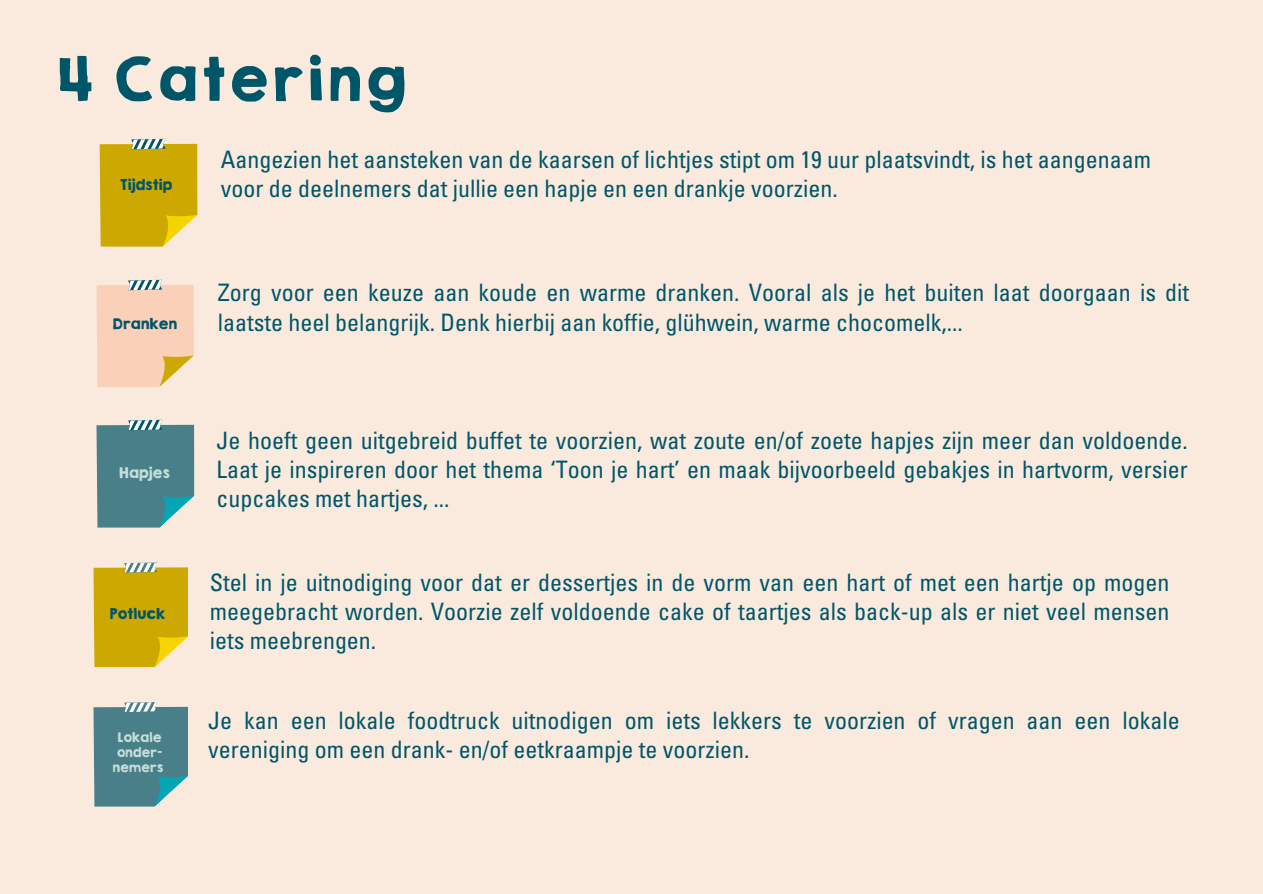
<style>
.page{position:relative;width:1263px;height:894px;background:#fff}
.page>*{position:absolute;margin:0;border:0;box-sizing:border-box;transform-origin:0 0}
.t1{font:54px "KGHAPPY Solid";color:#005669}
.t2{font:condensed 24px/29.2px "Univers LT Std";color:#005669}
.t3{font:13.5px "KGHAPPY Solid";letter-spacing:-.07em;color:#005669}
.t4{font:13.5px "KGHAPPY Solid";letter-spacing:-.07em;color:#c4ded9}
.t5{font:12px/15px "KGHAPPY Solid";letter-spacing:-.07em;color:#c4ded9;text-align:center}
</style>
<div class="page">
<div style="left:0;top:0;width:1263px;height:893px;background:#faeade"></div>
<svg style="left:96px;top:419px;width:98px;height:108px;background:#5b8d94"></svg>
<svg style="left:96px;top:280px;width:98px;height:106px;background:#f5d0b5"></svg>
<svg style="left:93px;top:562px;width:95px;height:105px;background:#d1b01b"></svg>
<svg style="left:100px;top:139px;width:97px;height:107px;background:#d0af18"></svg>
<svg style="left:93px;top:702px;width:95px;height:104px;background:#598c93"></svg>
<h3 class="t1" style="left:53px;top:38px;width:355px">4 Catering</h3>
<p class="t3" style="left:119px;top:174px;width:55px">Tijdstip</p>
<h1 class="t2" style="left:221px;top:148px;width:932px">Aangezien het aansteken van de kaarsen of lichtjes stipt om 19 uur plaatsvindt, is het aangenaam voor de deelnemers dat jullie een hapje en een drankje voorzien.</h1>
<h2 class="t2" style="left:218px;top:281px;width:973px">Zorg voor een keuze aan koude en warme dranken. Vooral als je het buiten laat doorgaan is dit</h2>
<p class="t3" style="left:112px;top:313px;width:67px">Dranken</p>
<h2 class="t2" style="left:218px;top:310px;width:746px">laatste heel belangrijk. Denk hierbij aan koffie, glühwein, warme chocomelk,...</h2>
<h3 class="t4" style="left:118px;top:462px;width:53px">Hapjes</h3>
<h2 class="t3" style="left:109px;top:602px;width:58px">Potluck</h2>
<p class="t5" style="left:112px;top:729px;width:53px">Lokale onder&shy;nemers</p>
<p class="t2" style="left:216px;top:429px;width:973px;text-align:justify">Je hoeft geen uitgebreid buffet te voorzien, wat zoute en/of zoete hapjes zijn meer dan voldoende.<br>Laat je inspireren door het thema ‘Toon je hart’ en maak bijvoorbeeld gebakjes in hartvorm, versier cupcakes met hartjes, ...</p>
<h3 class="t2" style="left:210px;top:570px;width:961px;text-align:justify">Stel in je uitnodiging voor dat er dessertjes in de vorm van een hart of met een hartje op mogen meegebracht worden. Voorzie zelf voldoende cake of taartjes als back-up als er niet veel mensen iets meebrengen.</h3>
<h2 class="t2" style="left:208px;top:708px;width:973px">Je kan een lokale foodtruck uitnodigen om iets lekkers te voorzien of vragen aan een lokale vereniging om een drank- en/of eetkraampje te voorzien.</h2>
</div>
